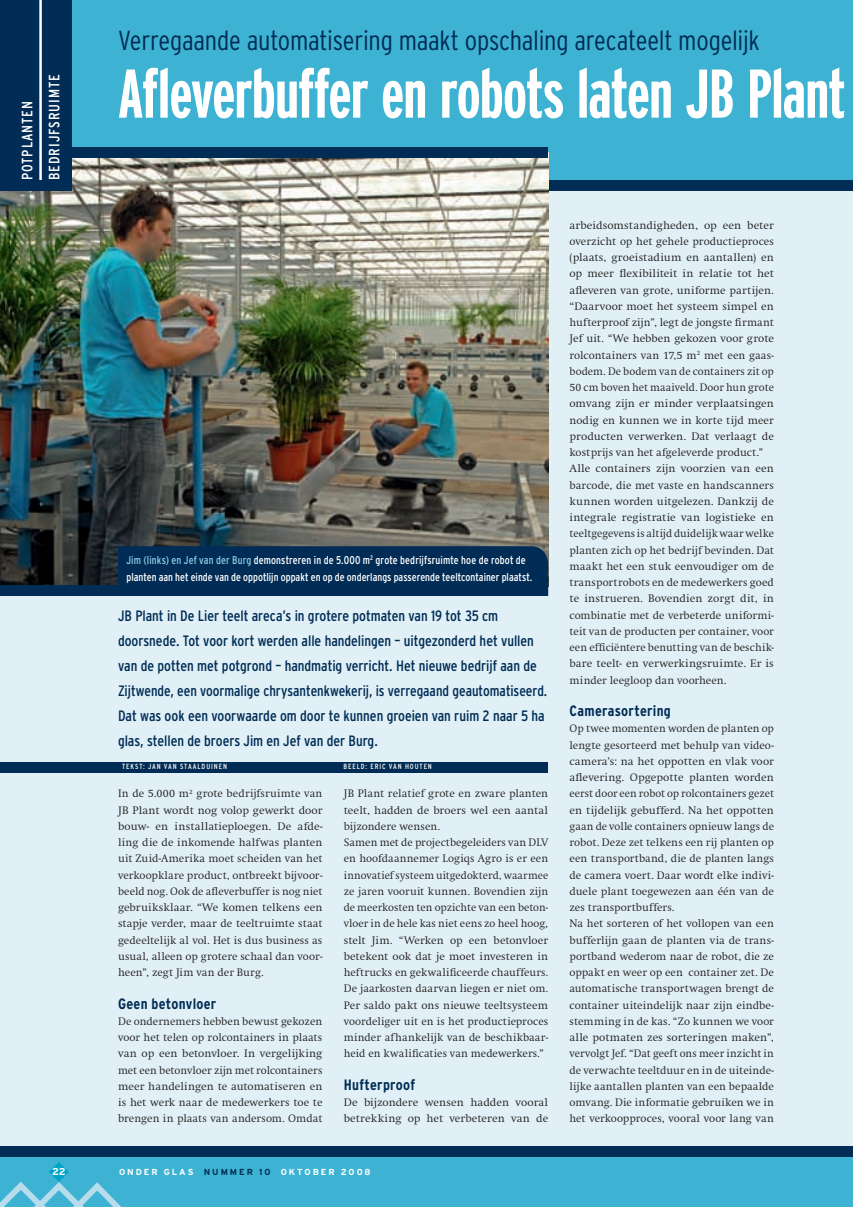
<style>
.page{position:relative;width:853px;height:1207px;background:#fff}
.page>*{position:absolute;margin:0;border:0;box-sizing:border-box;transform-origin:0 0}
.t1{font:700 extra-condensed 68.75px "Interstate";letter-spacing:-.015em;color:#fff}
.t2{font:300 condensed 27.5px "Interstate";letter-spacing:-.01em;color:#002c55}
.t3{font:condensed 15px/25px "Interstate";color:#002c55}
.t4{font:700 condensed 15px "Interstate";letter-spacing:.02em;color:#002c55}
.t5{font:condensed 15px/27.1px "Interstate";letter-spacing:.06em;color:#fff}
.t6{font:300 11.25px/16.2px "Swift";letter-spacing:.01em;color:#231f20}
.t7{font:condensed 11.25px/17.5px "Interstate";letter-spacing:.005em;color:#fff}
.t8{font:700 10px "Interstate";color:#fff}
.t9{font:700 8.75px "Interstate";letter-spacing:.22em;color:#fff}
.t10{font:condensed 7.5px "Interstate";letter-spacing:.125em;color:#fff}
.s1{color:#8bcbe3}
.s2{color:#002c55}
</style>
<div class="page">
<div style="left:0;top:0;width:852px;height:1207px;background:#e0f0f6"></div>
<div style="left:0;top:1146px;width:852px;height:61px;background:#3eb2d2"></div>
<div style="left:0;top:0;width:852px;height:184px;background:#3eb2d2"></div>
<div style="left:0;top:180px;width:852px;height:11px;background:#002c55"></div>
<div style="left:0;top:1146px;width:852px;height:10px;background:#002c55"></div>
<img style="left:0;top:158px;width:548px;height:427px">
<div style="left:0;top:0;width:72px;height:191px;background:#002c55"></div>
<div style="left:0;top:147px;width:548px;height:11px;background:#002c55"></div>
<div style="left:0;top:585px;width:548px;height:11px;background:#002c55"></div>
<div style="left:118px;top:546px;width:430px;height:39px;background:#002c55"></div>
<div style="left:0;top:762px;width:548px;height:10px;background:#002c55"></div>
<hr style="left:39px;top:0;width:3px;height:180px;background:#fff">
<svg style="left:0;top:1162px;width:122px;height:45px"></svg>
<h2 class="t2" style="left:118px;top:25px;width:643px">Verregaande automatisering maakt opschaling arecateelt mogelijk</h2>
<h3 class="t5" style="left:13px;top:180px;width:107px;rotate:-90deg">POTPLANTEN<br>BEDRIJFSRUIMTE</h3>
<h1 class="t1" style="left:118px;top:56px;width:729px">Afleverbuffer en robots laten JB Plant</h1>
<p class="t8" style="left:52px;top:1166px;width:15px">22</p>
<p class="t7" style="left:126px;top:551px;width:407px"><span class="s1">Jim (links) en Jef van der Burg</span> demonstreren in de 5.000 m<sup>2</sup> grote bedrijfsruimte hoe de robot de planten aan het einde van de oppotlijn oppakt en op de onderlangs passerende teeltcontainer plaatst.</p>
<p class="t3" style="left:118px;top:603px;width:431px">JB Plant in De Lier teelt areca’s in grotere potmaten van 19 tot 35 cm doorsnede. Tot voor kort werden alle handelingen – uitgezonderd het vullen van de potten met potgrond – handmatig verricht. Het nieuwe bedrijf aan de Zijtwende, een voormalige chrysantenkwekerij, is verregaand geautomatiseerd.<br>Dat was ook een voorwaarde om door te kunnen groeien van ruim 2 naar 5 ha glas, stellen de broers Jim en Jef van der Burg.</p>
<p class="t10" style="left:122px;top:763px;width:106px">TEKST: JAN VAN STAALDUINEN</p>
<p class="t10" style="left:343px;top:763px;width:10px">Beeld</p>
<p class="t10" style="left:365px;top:763px;width:29px">: Eri c van</p>
<p class="t10" style="left:405px;top:763px;width:15px">Houten</p>
<p class="t6" style="left:118px;top:786px;width:206px;text-align:justify">In de 5.000 m<sup>2</sup> grote bedrijfsruimte van JB Plant wordt nog volop gewerkt door bouw- en installatieploegen. De afde&shy;ling die de inkomende halfwas planten uit Zuid-Amerika moet scheiden van het verkoopklare product, ontbreekt bijvoor&shy;beeld nog. Ook de afleverbuffer is nog niet gebruiksklaar. “We komen telkens een stapje verder, maar de teeltruimte staat gedeeltelijk al vol. Het is dus business as usual, alleen op grotere schaal dan voor&shy;heen”, zegt Jim van der Burg.</p>
<h3 class="t4" style="left:118px;top:995px;width:100px">Geen betonvloer</h3>
<p class="t6" style="left:118px;top:1013px;width:206px;text-align:justify">De ondernemers hebben bewust gekozen voor het telen op rolcontainers in plaats van op een betonvloer. In vergelijking met een betonvloer zijn met rolcontainers meer handelingen te automatiseren en is het werk naar de medewerkers toe te brengen in plaats van andersom. Omdat</p>
<p class="t6" style="left:344px;top:786px;width:206px">JB Plant relatief grote en zware planten teelt, hadden de broers wel een aantal bijzondere wensen.<br>Samen met de projectbegeleiders van DLV en hoofdaannemer Logiqs Agro is er een innovatief systeem uitgedokterd, waarmee ze jaren vooruit kunnen. Bovendien zijn de meerkosten ten opzichte van een beton&shy;vloer in de hele kas niet eens zo heel hoog, stelt Jim. “Werken op een betonvloer betekent ook dat je moet investeren in heftrucks en gekwalificeerde chauffeurs.<br>De jaarkosten daarvan liegen er niet om.<br>Per saldo pakt ons nieuwe teeltsysteem voordeliger uit en is het productieproces minder afhankelijk van de beschikbaar&shy;heid en kwalificaties van medewerkers.”</p>
<h3 class="t4" style="left:344px;top:1076px;width:73px">Hufterproof</h3>
<p class="t6" style="left:344px;top:1094px;width:206px">De bijzondere wensen hadden vooral betrekking op het verbeteren van de</p>
<p class="t9" style="left:119px;top:1167px;width:210px">ONDER GLAS <span class="s2">NUMMER 10</span> OKTOBER</p>
<p class="t9" style="left:341px;top:1167px;width:31px">2008</p>
<p class="t6" style="left:569px;top:217px;width:206px">arbeidsomstandigheden, op een beter overzicht op het gehele productieproces (plaats, groeistadium en aantallen) en op meer flexibiliteit in relatie tot het afleveren van grote, uniforme partijen. “Daarvoor moet het systeem simpel en hufterproof zijn”, legt de jongste firmant Jef uit. “We hebben gekozen voor grote rolcontainers van 17,5 m<sup>2</sup> met een gaas&shy;bodem. De bodem van de containers zit op 50 cm boven het maaiveld. Door hun grote omvang zijn er minder verplaatsingen nodig en kunnen we in korte tijd meer producten verwerken. Dat verlaagt de kostprijs van het afgeleverde product.” Alle containers zijn voorzien van een barcode, die met vaste en handscanners kunnen worden uitgelezen. Dankzij de integrale registratie van logistieke en teeltgegevens is altijd duidelijk waar welke planten zich op het bedrijf bevinden. Dat maakt het een stuk eenvoudiger om de transportrobots en de medewerkers goed te instrueren. Bovendien zorgt dit, in combinatie met de verbeterde uniformi&shy;teit van de producten per container, voor een efficiëntere benutting van de beschik&shy;bare teelt- en verwerkingsruimte. Er is minder leegloop dan voorheen.</p>
<h3 class="t4" style="left:569px;top:702px;width:103px">Camerasortering</h3>
<p class="t6" style="left:569px;top:721px;width:206px">Op twee momenten worden de planten op lengte gesorteerd met behulp van video&shy;camera’s: na het oppotten en vlak voor aflevering. Opgepotte planten worden eerst door een robot op rolcontainers gezet en tijdelijk gebufferd. Na het oppotten gaan de volle containers opnieuw langs de robot. Deze zet telkens een rij planten op een transportband, die de planten langs de camera voert. Daar wordt elke indivi&shy;duele plant toegewezen aan één van de zes transportbuffers.<br>Na het sorteren of het vollopen van een bufferlijn gaan de planten via de trans&shy;portband wederom naar de robot, die ze oppakt en weer op een container zet. De automatische transportwagen brengt de container uiteindelijk naar zijn eindbe&shy;stemming in de kas. “Zo kunnen we voor alle potmaten zes sorteringen maken”, vervolgt Jef. “Dat geeft ons meer inzicht in de verwachte teeltduur en in de uiteinde&shy;lijke aantallen planten van een bepaalde omvang. Die informatie gebruiken we in het verkoopproces, vooral voor lang van</p>
</div>
